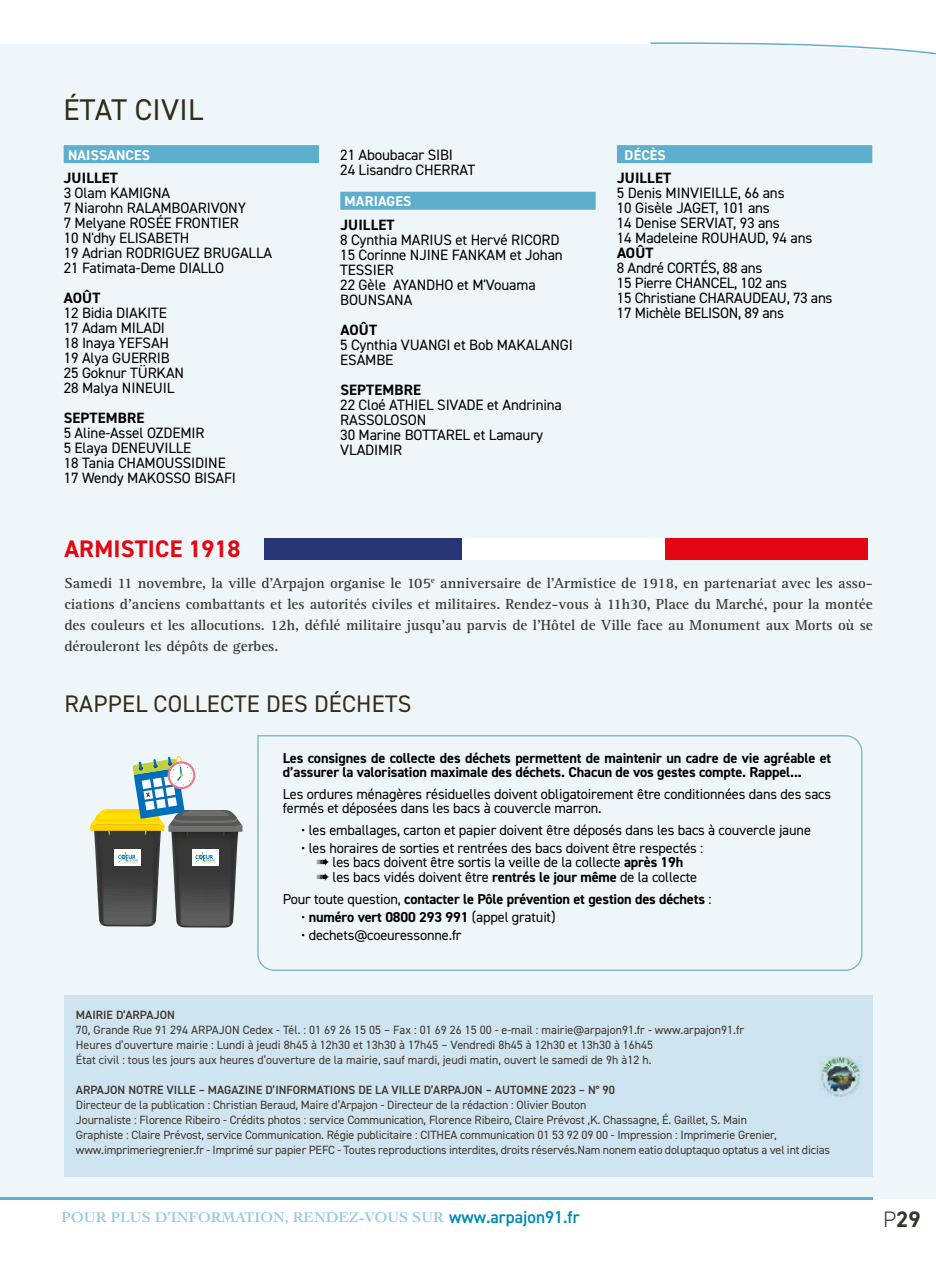
<style>
.page{position:relative;width:936px;height:1263px;background:#fff}
.page>*{position:absolute;margin:0;border:0;box-sizing:border-box;transform-origin:0 0}
.t1{font:30px "DIN2014";letter-spacing:.01em;color:#302e13}
.t2{font:24px "DIN2014";letter-spacing:.01em;color:#302e13}
.t3{font:700 24px "DIN2014";letter-spacing:.01em;color:#e30613}
.t4{font:700 22.5px "DIN2014";color:#393431}
.t5{font:15px/15px "DIN2014";letter-spacing:-.01em;color:#000}
.t6{font:700 15px/21px "Rotis Serif Std";color:#3c3c3b;text-align:justify}
.t7{font:700 15px "DIN2014";letter-spacing:.01em;color:#000}
.t8{font:700 14.85px "Cochin LT";color:#5eafcd}
.t9{font:14.4px/14.4px "DIN2014";letter-spacing:-.01em;color:#000}
.t10{font:700 14.4px/14.4px "DIN2014";letter-spacing:-.01em;color:#000}
.t11{font:700 14.25px "DIN2014";letter-spacing:.01em;color:#fff}
.t12{font:12px/15px "DIN2014";letter-spacing:-.01em;color:#42362b}
.t13{font:600 12px "DIN2014";color:#42362b}
.s1{font-weight:700}
.s2{font-weight:400}
.s3{font-family:"DIN2014";font-weight:600;font-size:17.25px;color:#008ab2}
.s4{font-weight:300}
</style>
<div class="page">
<div style="left:0;top:44px;width:935px;height:1155px;background:#eef6fa"></div>
<svg style="left:649px;top:42px;width:286px;height:22px"></svg>
<hr style="left:0;top:1197px;width:872px;height:2px;background:#5eafcd">
<div style="left:64px;top:145px;width:255px;height:18px;background:#5eafcd"></div>
<div style="left:340px;top:192px;width:255px;height:18px;background:#5eafcd"></div>
<div style="left:617px;top:145px;width:255px;height:18px;background:#5eafcd"></div>
<div style="left:64px;top:995px;width:808px;height:181px;background:#cee4f0"></div>
<img style="left:819px;top:1056px;width:42px;height:41px">
<svg style="left:90px;top:756px;width:152px;height:171px"></svg>
<div style="left:256px;top:734px;width:607px;height:237px;background:#eef6fa"></div>
<div style="left:264px;top:538px;width:202px;height:21px;background:#273475"></div>
<div style="left:462px;top:538px;width:203px;height:21px;background:#fff"></div>
<div style="left:665px;top:538px;width:202px;height:21px;background:#e30613"></div>
<h1 class="t1" style="left:63px;top:91px;width:141px">ÉTAT CIVIL</h1>
<p class="t11" style="left:68px;top:145px;width:83px">NAISSANCES</p>
<p class="t7" style="left:64px;top:168px;width:56px">JUILLET</p>
<p class="t5" style="left:64px;top:185px;width:210px">3 Olam KAMIGNA<br>7 Niarohn RALAMBOARIVONY<br>7 Melyane ROSÉE FRONTIER<br>10 N'dhy ELISABETH<br>19 Adrian RODRIGUEZ BRUGALLA<br>21 Fatimata-Deme DIALLO</p>
<p class="t7" style="left:64px;top:288px;width:38px">AOÛT</p>
<p class="t5" style="left:64px;top:305px;width:122px">12 Bidia DIAKITE<br>17 Adam MILADI<br>18 Inaya YEFSAH<br>19 Alya GUERRIB<br>25 Goknur TÜRKAN<br>28 Malya NINEUIL</p>
<p class="t7" style="left:64px;top:408px;width:82px">SEPTEMBRE</p>
<p class="t5" style="left:64px;top:425px;width:174px">5 Aline-Assel OZDEMIR<br>5 Elaya DENEUVILLE<br>18 Tania CHAMOUSSIDINE<br>17 Wendy MAKOSSO BISAFI</p>
<p class="t5" style="left:340px;top:147px;width:136px">21 Aboubacar SIBI<br>24 Lisandro CHERRAT</p>
<p class="t11" style="left:344px;top:192px;width:68px">MARIAGES</p>
<p class="t7" style="left:340px;top:214px;width:56px">JUILLET</p>
<p class="t5" style="left:340px;top:232px;width:224px">8 Cynthia MARIUS et Hervé RICORD<br>15 Corinne NJINE FANKAM et Johan<br>TESSIER<br>22 Gèle AYANDHO et M'Vouama<br>BOUNSANA</p>
<p class="t7" style="left:340px;top:319px;width:38px">AOÛT</p>
<p class="t5" style="left:340px;top:337px;width:234px">5 Cynthia VUANGI et Bob MAKALANGI<br>ESAMBE</p>
<p class="t7" style="left:340px;top:379px;width:82px">SEPTEMBRE</p>
<p class="t5" style="left:340px;top:397px;width:223px">22 Cloé ATHIEL SIVADE et Andrinina<br>RASSOLOSON<br>30 Marine BOTTAREL et Lamaury<br>VLADIMIR</p>
<p class="t11" style="left:624px;top:145px;width:43px">DÉCÈS</p>
<p class="t7" style="left:617px;top:168px;width:56px">JUILLET</p>
<p class="t5" style="left:617px;top:185px;width:197px">5 Denis MINVIEILLE, 66 ans<br>10 Gisèle JAGET, 101 ans<br>14 Denise SERVIAT, 93 ans<br>14 Madeleine ROUHAUD, 94 ans</p>
<p class="t7" style="left:617px;top:243px;width:38px">AOÛT</p>
<p class="t5" style="left:617px;top:260px;width:217px">8 André CORTÉS, 88 ans<br>15 Pierre CHANCEL, 102 ans<br>15 Christiane CHARAUDEAU, 73 ans<br>17 Michèle BELISON, 89 ans</p>
<h2 class="t3" style="left:64px;top:533px;width:177px">ARMISTICE 1918</h2>
<p class="t6" style="left:64px;top:573px;width:809px">Samedi 11 novembre, la ville d’Arpajon organise le 105<sup>e</sup> anniversaire de l’Armistice de 1918, en partenariat avec les asso&shy;ciations d'anciens combattants et les autorités civiles et militaires. Rendez-vous à 11h30, Place du Marché, pour la montée des couleurs et les allocutions. 12h, défilé militaire jusqu’au parvis de l’Hôtel de Ville face au Monument aux Morts où se dérouleront les dépôts de gerbes.</p>
<h2 class="t2" style="left:64px;top:688px;width:348px">RAPPEL COLLECTE DES DÉCHETS</h2>
<p class="t10" style="left:283px;top:750px;width:550px">Les consignes de collecte des déchets permettent de maintenir un cadre de vie agréable et d’assurer la valorisation maximale des déchets. Chacun de vos gestes compte. Rappel...</p>
<p class="t9" style="left:283px;top:786px;width:549px">Les ordures ménagères résiduelles doivent obligatoirement être conditionnées dans des sacs fermés et déposées dans les bacs à couvercle marron.</p>
<p class="t9" style="left:301px;top:823px;width:511px">• les emballages, carton et papier doivent être déposés dans les bacs à couvercle jaune</p>
<p class="t9" style="left:317px;top:841px;width:388px;text-indent:-16px">• les horaires de sorties et rentrées des bacs doivent être respectés : ➠ les bacs doivent être sortis la veille de la collecte <span class="s1">après 19h<br></span>➠ les bacs vidés doivent être <span class="s1">rentrés le jour même</span> de la collecte</p>
<p class="t10" style="left:283px;top:891px;width:430px"><span class="s2">Pour toute question,</span> contacter le Pôle prévention et gestion des déchets <span class="s2">:</span></p>
<p class="t10" style="left:301px;top:909px;width:256px"><span class="s2">•</span> numéro vert 0800 293 991 <span class="s2">(appel gratuit)</span></p>
<p class="t9" style="left:301px;top:927px;width:162px">• dechets@coeuressonne.fr</p>
<p class="t13" style="left:76px;top:1007px;width:100px">MAIRIE D’ARPAJON</p>
<p class="t12" style="left:76px;top:1022px;width:669px">70, Grande Rue 91 294 ARPAJON Cedex - Tél. : 01 69 26 15 05 – Fax : 01 69 26 15 00 - e-mail : mairie@arpajon91.fr - www.arpajon91.fr<br>Heures d’ouverture mairie : Lundi à jeudi 8h45 à 12h30 et 13h30 à 17h45 – Vendredi 8h45 à 12h30 et 13h30 à 16h45<br>État civil : tous les jours aux heures d’ouverture de la mairie, sauf mardi, jeudi matin, ouvert le samedi de 9h à12 h.</p>
<p class="t13" style="left:76px;top:1082px;width:540px">ARPAJON NOTRE VILLE – MAGAZINE D’INFORMATIONS DE LA VILLE D’ARPAJON – AUTOMNE 2023 – N° 90</p>
<p class="t12" style="left:76px;top:1097px;width:755px">Directeur de la publication : Christian Beraud, Maire d’Arpajon - Directeur de la rédaction : Olivier Bouton<br>Journaliste : Florence Ribeiro - Crédits photos : service Communication, Florence Ribeiro, Claire Prévost ,K. Chassagne, É. Gaillet, S. Main<br>Graphiste : Claire Prévost, service Communication. Régie publicitaire : CITHEA communication 01 53 92 09 00 - Impression : Imprimerie Grenier, www.imprimeriegrenier.fr - Imprimé sur papier PEFC - Toutes reproductions interdites, droits réservés.Nam nonem eatio doluptaquo optatus a vel int dicias</p>
<p class="t8" style="left:62px;top:1208px;width:519px">POUR PLUS D’INFORMATION, RENDEZ-VOUS SUR <span class="s3">www.arpajon91.fr</span></p>
<h3 class="t4" style="left:883px;top:1204px;width:39px"><span class="s4">P</span>29</h3>
</div>
